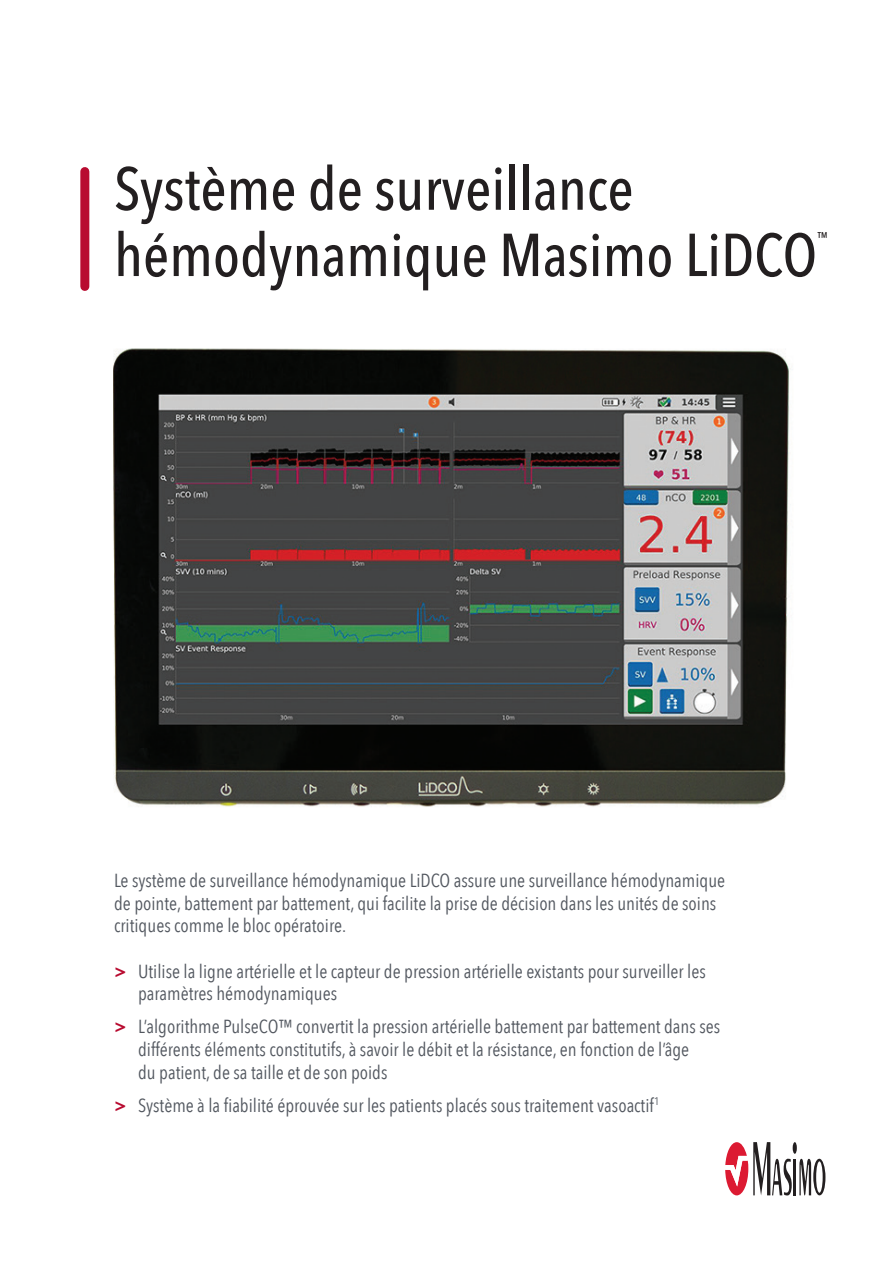
<style>
.page{position:relative;width:893px;height:1263px;background:#fff}
.page>*{position:absolute;margin:0;border:0;box-sizing:border-box;transform-origin:0 0}
.t1{font:500 59.85px/66.3px "Avenir Next Condensed";color:#231f20}
.t2{font:18.9px/22.6px "Avenir Next Condensed";color:#52575f}
.t3{font:500 14.1px "Avenir Next Condensed";color:#231f20}
.s1{font-weight:600;color:#b80b30}
</style>
<div class="page">
<img style="left:80px;top:283px;width:709px;height:524px">
<svg style="left:793px;top:1142px;width:4px;height:12px"></svg>
<hr style="left:794px;top:1159px;width:2px;height:36px;background:#231f20">
<svg style="left:799px;top:1159px;width:26px;height:36px"></svg>
<svg style="left:725px;top:1142px;width:67px;height:53px"></svg>
<div style="left:80px;top:172px;width:9px;height:114px;background:#b80b30"></div>
<p class="t1" style="left:114px;top:155px;width:705px">Système de surveillance hémodynamique Masimo LiDCO</p>
<p class="t3" style="left:817px;top:229px;width:12px">™</p>
<p class="t2" style="left:114px;top:868px;width:613px">Le système de surveillance hémodynamique LiDCO assure une surveillance hémodynamique de pointe, battement par battement, qui facilite la prise de décision dans les unités de soins critiques comme le bloc opératoire.</p>
<p class="t2" style="left:138px;top:959px;width:569px;text-indent:-24px"><span class="s1">&gt;</span> Utilise la ligne artérielle et le capteur de pression artérielle existants pour surveiller les paramètres hémodynamiques</p>
<p class="t2" style="left:138px;top:1014px;width:584px;text-indent:-24px"><span class="s1">&gt;</span> L’algorithme PulseCO™ convertit la pression artérielle battement par battement dans ses différents éléments constitutifs, à savoir le débit et la résistance, en fonction de l’âge<br>du patient, de sa taille et de son poids</p>
<p class="t2" style="left:114px;top:1093px;width:547px"><span class="s1">&gt;</span> Système à la fiabilité éprouvée sur les patients placés sous traitement vasoactif<sup>1</sup></p>
</div>
